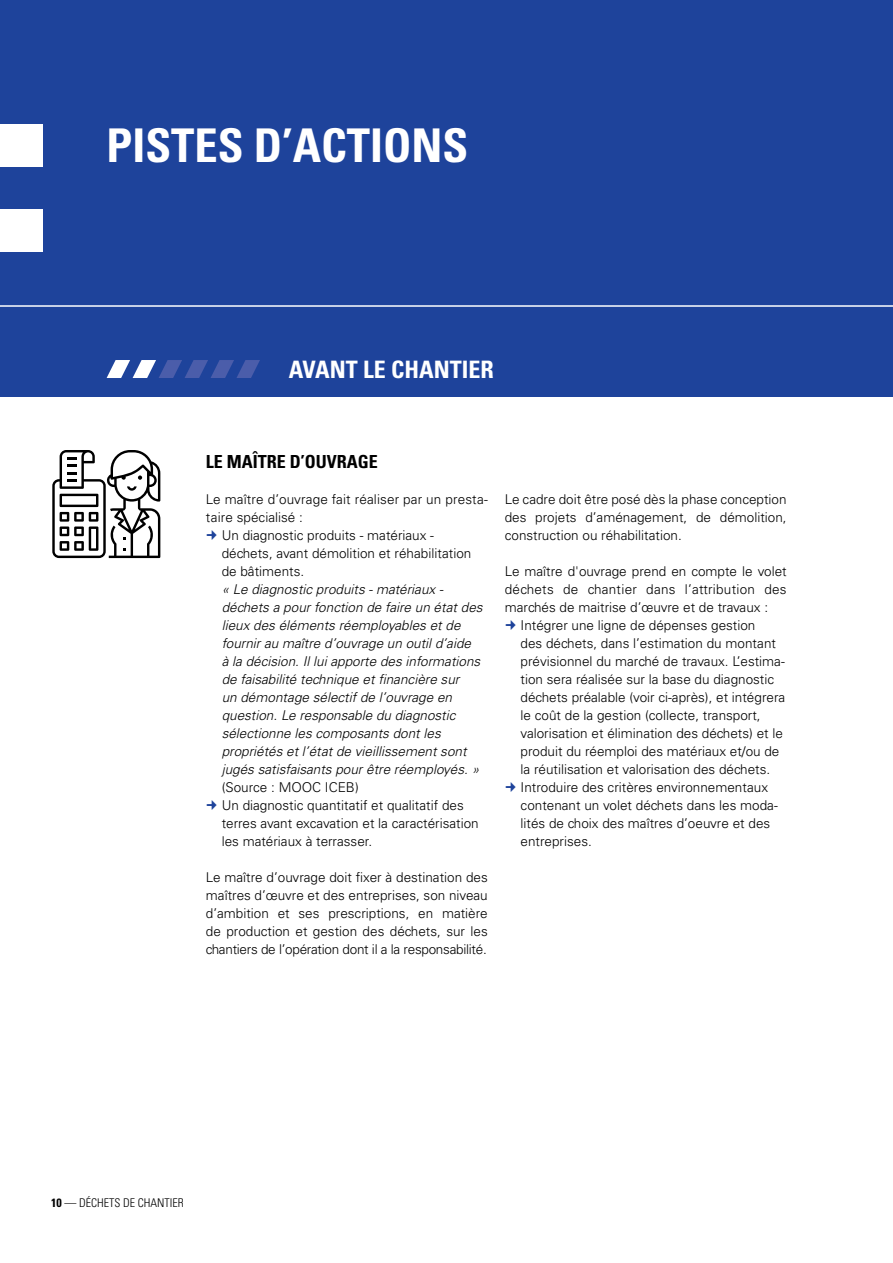
<style>
.page{position:relative;width:893px;height:1263px;background:#fff}
.page>*{position:absolute;margin:0;border:0;box-sizing:border-box;transform-origin:0 0}
.t1{font:700 condensed 46.5px "Univers";color:#fff}
.t2{font:700 condensed 24px "Univers";color:#fff}
.t3{font:700 condensed 18px "Univers";color:#000}
.t4{font:300 13.5px/18px "Univers";color:#000;text-align:justify}
.t5{font:italic 300 13.5px/18px "Univers";color:#000}
.t6{font:300 13.5px "Univers";letter-spacing:.02em;color:#000}
.t7{font:300 condensed 12px "Univers";color:#000}
.s1{font-weight:700}
</style>
<div class="page">
<div style="left:0;top:0;width:893px;height:396px;background:#1e439b"></div>
<div style="left:0;top:124px;width:43px;height:43px;background:#fff"></div>
<div style="left:0;top:209px;width:43px;height:43px;background:#fff"></div>
<svg style="left:52px;top:450px;width:108px;height:108px"></svg>
<svg style="left:107px;top:360px;width:153px;height:18px"></svg>
<hr style="left:0;top:305px;width:893px;height:2px;background:#fff">
<h1 class="t1" style="left:107px;top:117px;width:23px">PISTES</h1>
<h1 class="t1" style="left:254px;top:117px;width:65px">D’ACTIONS</h1>
<h2 class="t2" style="left:289px;top:355px;width:42px">AVANT</h2>
<h2 class="t2" style="left:363px;top:355px;width:42px">LE CHANTIER</h2>
<h3 class="t3" style="left:206px;top:451px;width:173px">LE MAÎTRE D’OUVRAGE</h3>
<p class="t4" style="left:206px;top:490px;width:283px">Le maître d’ouvrage fait réaliser par un presta-</p>
<p class="t4" style="left:206px;top:508px;width:98px">taire spécialisé :</p>
<p class="t4" style="left:222px;top:526px;width:214px">Un diagnostic produits - matériaux -</p>
<p class="t4" style="left:222px;top:544px;width:251px">déchets, avant démolition et réhabilitation</p>
<p class="t4" style="left:222px;top:562px;width:84px">de bâtiments.</p>
<p class="t5" style="left:222px;top:580px;width:262px">« Le diagnostic produits - matériaux - déchets a pour fonction de faire un état des lieux des éléments réemployables et de fournir au maître d’ouvrage un outil d’aide<br>à la décision. Il lui apporte des informations de faisabilité technique et financière sur<br>un démontage sélectif de l’ouvrage en question. Le responsable du diagnostic sélectionne les composants dont les propriétés et l’état de vieillissement sont jugés satisfaisants pour être réemployés. »</p>
<p class="t4" style="left:222px;top:778px;width:259px;text-align:left">(Source : MOOC ICEB)<br>Un diagnostic quantitatif et qualitatif des terres avant excavation et la caractérisation les matériaux à terrasser.</p>
<p class="t4" style="left:206px;top:868px;width:283px">Le maître d’ouvrage doit fixer à destination des maîtres d’œuvre et des entreprises, son niveau d’ambition et ses prescriptions, en matière de production et gestion des déchets, sur les chantiers de l’opération dont il a la responsabilité.</p>
<p class="t4" style="left:505px;top:490px;width:283px">Le cadre doit être posé dès la phase conception des projets d’aménagement, de démolition, construction ou réhabilitation.</p>
<p class="t4" style="left:505px;top:562px;width:283px">Le maître d'ouvrage prend en compte le volet</p>
<p class="t6" style="left:505px;top:581px;width:283px">déchets de chantier dans l’attribution des</p>
<p class="t4" style="left:505px;top:598px;width:265px">marchés de maitrise d’œuvre et de travaux :</p>
<p class="t4" style="left:521px;top:616px;width:236px">Intégrer une ligne de dépenses gestion</p>
<p class="t4" style="left:521px;top:634px;width:257px">des déchets, dans l’estimation du montant</p>
<p class="t4" style="left:521px;top:652px;width:265px">prévisionnel du marché de travaux. L’estima-</p>
<p class="t4" style="left:521px;top:670px;width:255px">tion sera réalisée sur la base du diagnostic</p>
<p class="t4" style="left:521px;top:688px;width:266px">déchets préalable (voir ci-après), et intégrera</p>
<p class="t4" style="left:521px;top:706px;width:242px">le coût de la gestion (collecte, transport,</p>
<p class="t4" style="left:521px;top:724px;width:264px">valorisation et élimination des déchets) et le</p>
<p class="t4" style="left:521px;top:742px;width:260px">produit du réemploi des matériaux et/ou de</p>
<p class="t4" style="left:521px;top:760px;width:251px">la réutilisation et valorisation des déchets.</p>
<p class="t4" style="left:521px;top:778px;width:249px">Introduire des critères environnementaux</p>
<p class="t4" style="left:521px;top:796px;width:258px">contenant un volet déchets dans les moda-</p>
<p class="t4" style="left:521px;top:814px;width:251px">lités de choix des maîtres d’oeuvre et des</p>
<p class="t4" style="left:521px;top:832px;width:73px">entreprises.</p>
<p class="t7" style="left:51px;top:1196px;width:134px"><span class="s1">10</span> — DÉCHETS DE CHANTIER</p>
</div>
